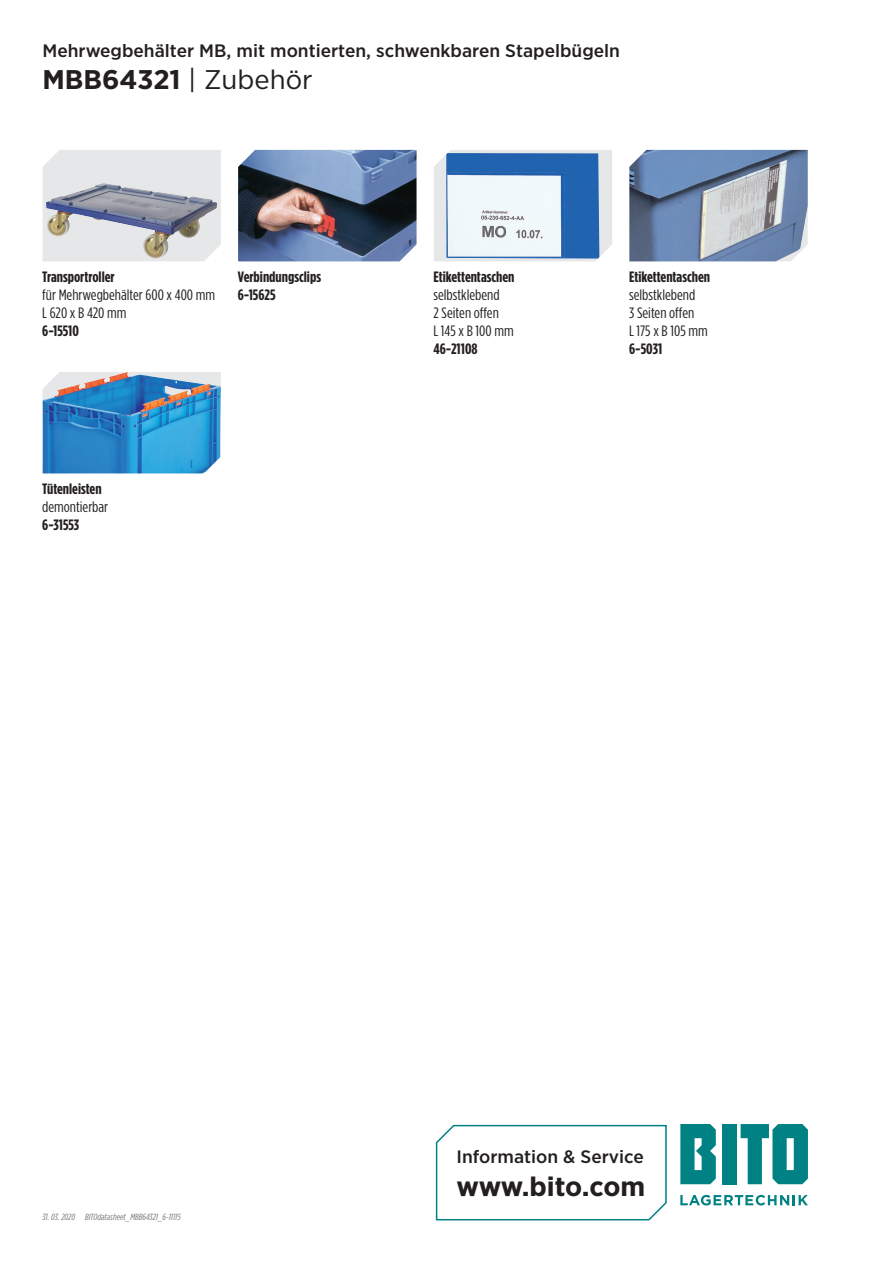
<style>
.page{position:relative;width:893px;height:1263px;background:#fff}
.page>*{position:absolute;margin:0;border:0;box-sizing:border-box;transform-origin:0 0}
.t1{font:700 27px "Gotham Narrow";color:#231f20;scale:1.1 1}
.t2{font:500 18px "Gotham Narrow";color:#231f20;scale:1.1 1}
.t3{font:15px/18px "Gotham Condensed";color:#231f20;scale:1.1 1}
.t4{font:700 15px/18px "Gotham Condensed";color:#231f20;scale:1.1 1}
.t5{font:italic 9px "Gotham Condensed";color:#76787b;scale:1.1 1}
.s1{font-weight:400}
</style>
<div class="page">
<svg style="left:680px;top:1195px;width:128px;height:10px"></svg>
<div style="left:723px;top:1124px;width:14px;height:60px;background:#008183"></div>
<svg style="left:680px;top:1124px;width:36px;height:60px;background:#229193"></svg>
<svg style="left:741px;top:1124px;width:67px;height:60px"></svg>
<svg style="left:435px;top:1124px;width:232px;height:97px"></svg>
<img style="left:629px;top:150px;width:179px;height:111px">
<img style="left:43px;top:372px;width:178px;height:101px">
<svg style="left:434px;top:150px;width:178px;height:111px;background:#e7e8ea"></svg>
<img style="left:446px;top:153px;width:153px;height:106px">
<img style="left:238px;top:150px;width:178px;height:111px">
<div style="left:43px;top:150px;width:178px;height:111px;background:#e6e7e9"></div>
<img style="left:46px;top:183px;width:171px;height:77px">
<p class="t2" style="left:43px;top:39px;width:526px">Mehrwegbehälter MB, mit montierten, schwenkbaren Stapelbügeln</p>
<h1 class="t1" style="left:43px;top:62px;width:247px">MBB64321 <span class="s1">| Zubehör</span></h1>
<p class="t4" style="left:42px;top:268px;width:67px">Transportroller</p>
<p class="t3" style="left:42px;top:285px;width:159px">für Mehrwegbehälter 600 x 400 mm<br>L 620 x B 420 mm</p>
<p class="t4" style="left:42px;top:322px;width:35px">6-15510</p>
<p class="t4" style="left:238px;top:268px;width:77px">Verbindungsclips<br>6-15625</p>
<p class="t4" style="left:42px;top:480px;width:55px">Tütenleisten</p>
<p class="t3" style="left:42px;top:497px;width:61px">demontierbar</p>
<p class="t4" style="left:42px;top:516px;width:35px">6-31553</p>
<p class="t4" style="left:433px;top:268px;width:75px">Etikettentaschen</p>
<p class="t3" style="left:433px;top:285px;width:74px">selbstklebend<br>2 Seiten offen<br>L 145 x B 100 mm</p>
<p class="t4" style="left:433px;top:340px;width:42px">46-21108</p>
<p class="t4" style="left:629px;top:268px;width:75px">Etikettentaschen</p>
<p class="t3" style="left:629px;top:285px;width:73px">selbstklebend<br>3 Seiten offen<br>L 175 x B 105 mm</p>
<p class="t4" style="left:629px;top:340px;width:32px">6-5031</p>
<p class="t5" style="left:43px;top:1212px;width:31px">31. 03. 2020</p>
<p class="t5" style="left:85px;top:1212px;width:88px">BITOdatasheet_MBB64321_6-11115</p>
<p class="t2" style="left:457px;top:1145px;width:172px">Information &amp; Service</p>
<h1 class="t1" style="left:457px;top:1169px;width:173px">www.bito.com</h1>
</div>
